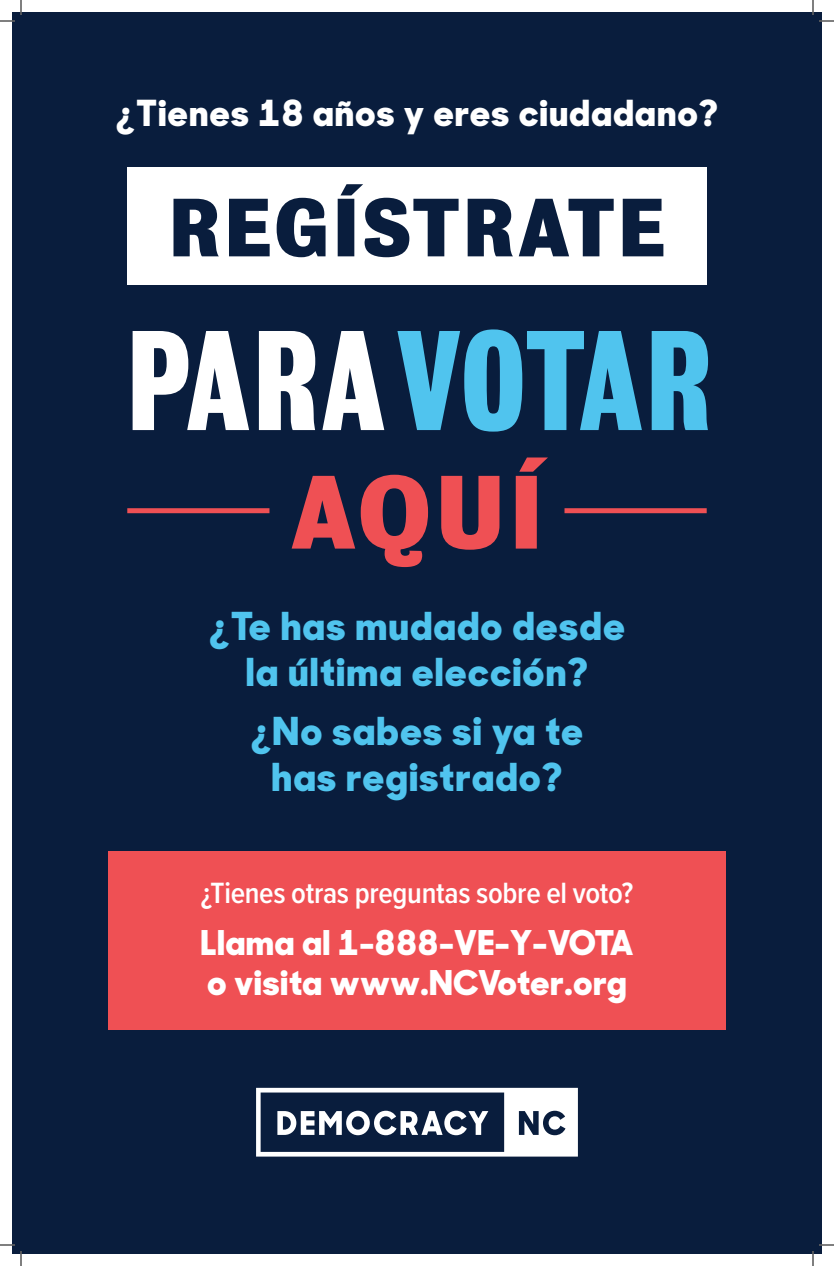
<style>
.page{position:relative;width:834px;height:1266px;background:#fff}
.page>*{position:absolute;margin:0;border:0;box-sizing:border-box;transform-origin:0 0}
.t1{font:700 129px "Bureau Grot Condensed";letter-spacing:.01em;color:#50c4ee}
.t2{font:700 94.7px "Bureau Grot";color:#ef5054}
.t3{font:700 75px "Bureau Grot";letter-spacing:.045em;color:#091d3d}
.t4{font:800 38.6px/46px "Sharp Sans No 1";letter-spacing:.045em;color:#50c4ee;text-align:center}
.t5{font:800 36px "Sharp Sans No 1";letter-spacing:.045em;color:#fff}
.Paragraph{font:800 34.2px/40.3px "Sharp Sans No 1";letter-spacing:.03em;color:#fff}
.Paragraph-2{font:600 30.4px "Proxima Nova Cond";letter-spacing:-.01em;color:#fff}
.s1{color:#fff}
</style>
<div class="page">
<div style="left:12px;top:12px;width:810px;height:1242px;background:#091d3d"></div>
<div style="left:127px;top:168px;width:580px;height:117px;background:#fff"></div>
<svg style="left:256px;top:1088px;width:322px;height:69px"></svg>
<div style="left:127px;top:508px;width:142px;height:5px;background:#ef5054"></div>
<div style="left:565px;top:508px;width:142px;height:5px;background:#ef5054"></div>
<div style="left:108px;top:851px;width:618px;height:178px;background:#ef5054"></div>
<svg style="left:0;top:0;width:22px;height:22px"></svg>
<svg style="left:0;top:1244px;width:22px;height:22px"></svg>
<svg style="left:812px;top:0;width:22px;height:22px"></svg>
<svg style="left:812px;top:1244px;width:22px;height:22px"></svg>
<h2 class="t5" style="left:116px;top:87px;width:603px">¿Tienes 18 años y eres ciudadano?</h2>
<p class="t3" style="left:169px;top:182px;width:498px">REGÍSTRATE</p>
<p class="t1" style="left:127px;top:306px;width:586px"><span class="s1">PARA</span> VOTAR</p>
<p class="t2" style="left:291px;top:455px;width:253px">AQUÍ</p>
<h2 class="t4" style="left:209px;top:602px;width:417px">¿Te has mudado desde la última elección?</h2>
<h2 class="t4" style="left:251px;top:707px;width:333px">¿No sabes si ya te has registrado?</h2>
<p class="Paragraph-2" style="left:201px;top:871px;width:434px">¿Tienes otras preguntas sobre el voto?</p>
<p class="Paragraph" style="left:201px;top:921px;width:434px">Llama al 1-888-VE-Y-VOTA o visita www.NCVoter.org</p>
</div>
